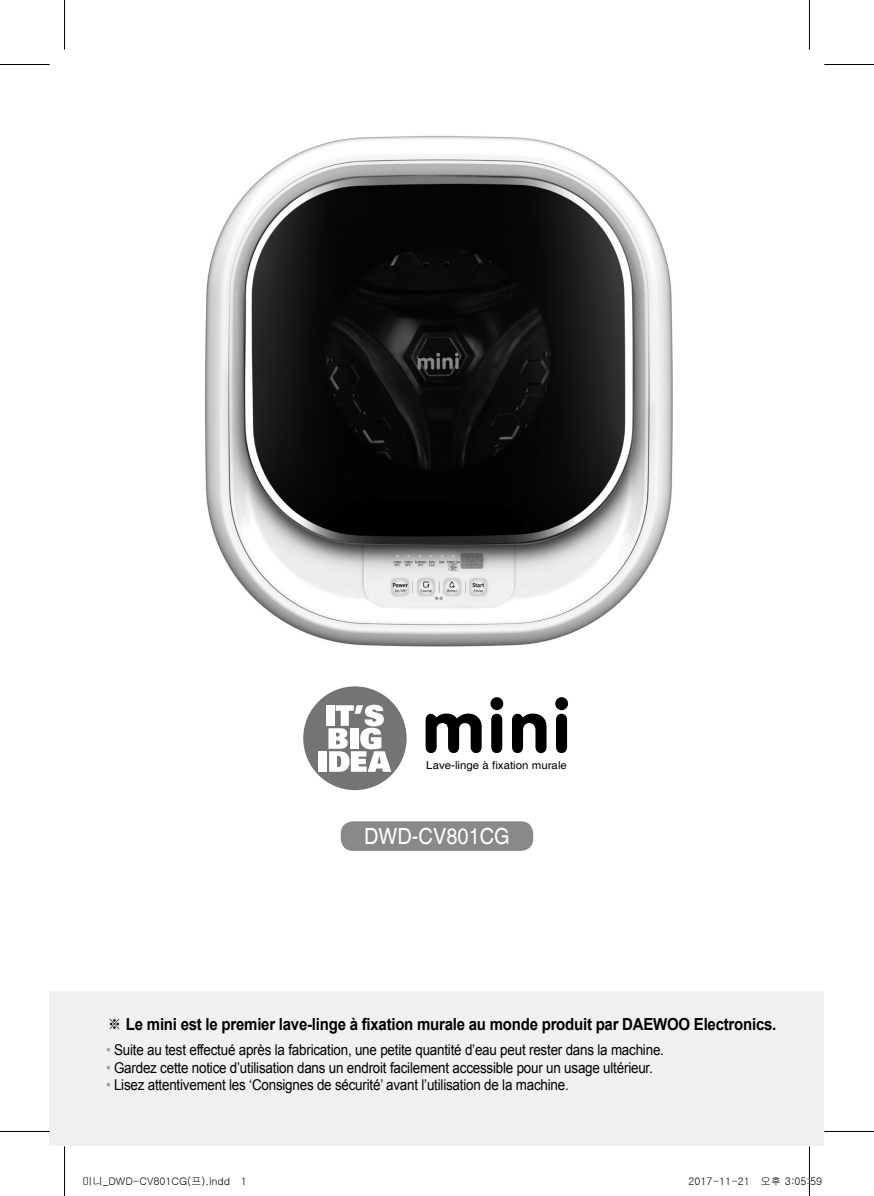
<style>
.page{position:relative;width:874px;height:1196px;background:#fff}
.page>*{position:absolute;margin:0;border:0;box-sizing:border-box;transform-origin:0 0}
.정규{font:22.22px "Helvetica";color:#fff;scale:.9 1}
.본대{font:700 16.62px "Arial";letter-spacing:-.015em;color:#000;scale:.9 1}
.정규-2{font:14.88px "Arial";letter-spacing:-.015em;color:#000;scale:.9 1}
.t1{font:11.03px "Helvetica";letter-spacing:.005em;color:#000;scale:1.04 1}
.t2{font:10.5px "Gulim";color:#000}
.s1{font-family:"Dotum";font-weight:400}
.s2{color:#9f9f9f}
</style>
<div class="page">
<img style="left:205px;top:136px;width:468px;height:511px">
<div style="left:50px;top:991px;width:773px;height:154px;background:#f0f0f0"></div>
<div style="left:303px;top:686px;width:103px;height:104px;background:#747474;border-radius:50%"></div>
<div style="left:326px;top:705px;width:8px;height:21px;background:#fff"></div>
<div style="left:318px;top:751px;width:8px;height:20px;background:#fff"></div>
<svg style="left:328px;top:704px;width:63px;height:67px"></svg>
<svg style="left:425px;top:713px;width:56px;height:40px"></svg>
<svg style="left:490px;top:697px;width:13px;height:56px"></svg>
<svg style="left:512px;top:713px;width:34px;height:40px"></svg>
<svg style="left:555px;top:697px;width:12px;height:56px"></svg>
<div style="left:340px;top:821px;width:193px;height:30px;background:#898989;border-radius:12px"></div>
<hr style="left:0;top:64px;width:50px;height:1px;background:#000">
<hr style="left:823px;top:64px;width:50px;height:1px;background:#000">
<hr style="left:0;top:1131px;width:50px;height:1px;background:#000">
<hr style="left:823px;top:1131px;width:50px;height:1px;background:#000">
<hr style="left:64px;top:0;width:1px;height:50px;background:#000">
<hr style="left:64px;top:1146px;width:1px;height:50px;background:#000">
<hr style="left:808px;top:0;width:1px;height:50px;background:#000">
<hr style="left:808px;top:1146px;width:1px;height:50px;background:#000">
<svg style="left:808px;top:1176px;width:2px;height:15px"></svg>
<p class="t1" style="left:426px;top:758px;width:137px">Lave-linge à fixation murale</p>
<p class="정규" style="left:364px;top:823px;width:163px">DWD-CV801CG</p>
<p class="본대" style="left:107px;top:1012px;width:744px"><span class="s1">※</span> Le mini est le premier lave-linge à fixation murale au monde produit par DAEWOO Electronics.</p>
<p class="정규-2" style="left:106px;top:1040px;width:621px"><span class="s2">•</span> Suite au test effectué après la fabrication, une petite quantité d’eau peut rester dans la machine.</p>
<p class="정규-2" style="left:106px;top:1057px;width:608px"><span class="s2">•</span> Gardez cette notice d’utilisation dans un endroit facilement accessible pour un usage ultérieur.</p>
<p class="정규-2" style="left:106px;top:1075px;width:515px"><span class="s2">•</span> Lisez attentivement les ‘Consignes de sécurité’ avant l’utilisation de la machine.</p>
<p class="t2" style="left:82px;top:1176px;width:166px">미니_DWD-CV801CG(프).indd 1</p>
<p class="t2" style="left:688px;top:1176px;width:135px">2017-11-21 오후 3:05:59</p>
</div>
